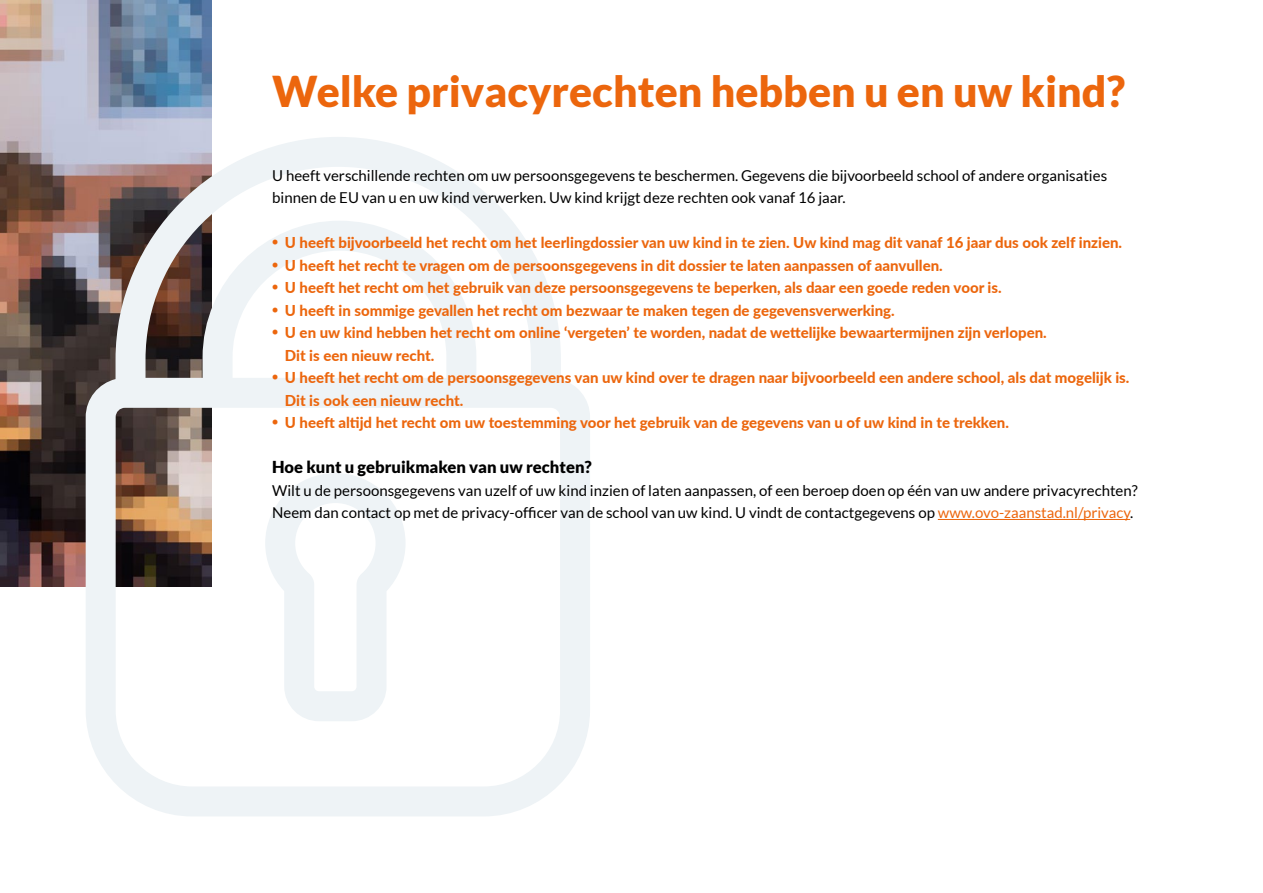
<style>
.page{position:relative;width:1263px;height:893px;background:#fff}
.page>*{position:absolute;margin:0;border:0;box-sizing:border-box;transform-origin:0 0}
.t1{font:900 42.6px "Lato";color:#ec660d}
.t2{font:900 16.5px "Lato";color:#000}
.t3{font:800 15px/22.5px "Lato";color:#ec660d}
.t4{font:15px/22.5px "Lato";color:#000}
.s1{color:#ec660d}
</style>
<div class="page">
<img style="left:0;top:0;width:211px;height:587px">
<svg style="left:86px;top:137px;width:504px;height:679px"></svg>
<svg style="left:265px;top:473px;width:141px;height:248px"></svg>
<hr style="left:938px;top:519px;width:192px;height:1px;background:#ec660d">
<h1 class="t1" style="left:272px;top:66px;width:855px">Welke privacyrechten hebben u en uw kind?</h1>
<p class="t4" style="left:272px;top:164px;width:836px">U heeft verschillende rechten om uw persoonsgegevens te beschermen. Gegevens die bijvoorbeeld school of andere organisaties binnen de EU van u en uw kind verwerken. Uw kind krijgt deze rechten ook vanaf 16 jaar.</p>
<p class="t3" style="left:272px;top:231px;width:851px"><sup>•</sup> U heeft bijvoorbeeld het recht om het leerlingdossier van uw kind in te zien. Uw kind mag dit vanaf 16 jaar dus ook zelf inzien.</p>
<p class="t3" style="left:272px;top:254px;width:672px"><sup>•</sup> U heeft het recht te vragen om de persoonsgegevens in dit dossier te laten aanpassen of aanvullen.</p>
<p class="t3" style="left:272px;top:276px;width:731px"><sup>•</sup> U heeft het recht om het gebruik van deze persoonsgegevens te beperken, als daar een goede reden voor is.</p>
<p class="t3" style="left:272px;top:299px;width:624px"><sup>•</sup> U heeft in sommige gevallen het recht om bezwaar te maken tegen de gegevensverwerking.</p>
<p class="t3" style="left:285px;top:321px;width:763px;text-indent:-13px"><sup>•</sup> U en uw kind hebben het recht om online ‘vergeten’ te worden, nadat de wettelijke bewaartermijnen zijn verlopen.<br>Dit is een nieuw recht.</p>
<p class="t3" style="left:285px;top:366px;width:846px;text-indent:-13px"><sup>•</sup> U heeft het recht om de persoonsgegevens van uw kind over te dragen naar bijvoorbeeld een andere school, als dat mogelijk is.<br>Dit is ook een nieuw recht.</p>
<p class="t3" style="left:272px;top:411px;width:738px"><sup>•</sup> U heeft altijd het recht om uw toestemming voor het gebruik van de gegevens van u of uw kind in te trekken.</p>
<p class="t2" style="left:272px;top:458px;width:321px">Hoe kunt u gebruikmaken van uw rechten?</p>
<p class="t4" style="left:272px;top:479px;width:867px">Wilt u de persoonsgegevens van uzelf of uw kind inzien of laten aanpassen, of een beroep doen op één van uw andere privacyrechten?<br>Neem dan contact op met de privacy-officer van de school van uw kind. U vindt de contactgegevens op <span class="s1">www.ovo-zaanstad.nl/privacy</span>.</p>
</div>
